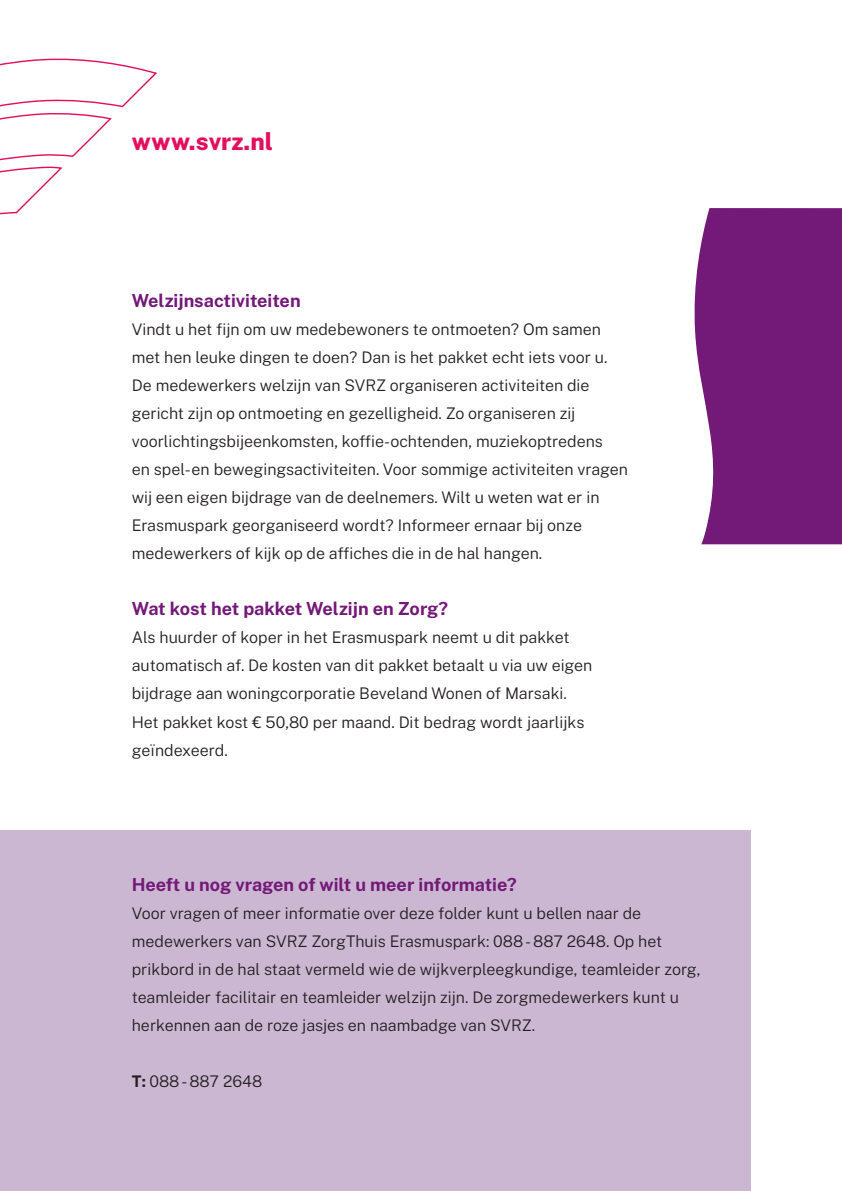
<style>
.page{position:relative;width:842px;height:1191px;background:#fff}
.page>*{position:absolute;margin:0;border:0;box-sizing:border-box;transform-origin:0 0}
.t1{font:800 24px "Public Sans";color:#e40e60}
.t2{font:700 18px "Public Sans";color:#731977}
.t3{font:300 16px/28px "Public Sans";color:#231f20}
.s1{font-weight:700}
</style>
<div class="page">
<svg style="left:694px;top:208px;width:148px;height:336px;fill:#731977"></svg>
<svg style="left:0;top:58px;width:157px;height:157px"></svg>
<div style="left:0;top:830px;width:750px;height:361px;background:#ccb7d3"></div>
<h1 class="t1" style="left:132px;top:125px;width:143px">www.svrz.nl</h1>
<p class="t2" style="left:132px;top:289px;width:170px">Welzijnsactiviteiten</p>
<p class="t3" style="left:132px;top:315px;width:498px">Vindt u het fijn om uw medebewoners te ontmoeten? Om samen met hen leuke dingen te doen? Dan is het pakket echt iets voor u.<br>De medewerkers welzijn van SVRZ organiseren activiteiten die gericht zijn op ontmoeting en gezelligheid. Zo organiseren zij voorlichtingsbijeenkomsten, koffie-ochtenden, muziekoptredens<br>en spel-en bewegingsactiviteiten. Voor sommige activiteiten vragen wij een eigen bijdrage van de deelnemers. Wilt u weten wat er in Erasmuspark georganiseerd wordt? Informeer ernaar bij onze medewerkers of kijk op de affiches die in de hal hangen.</p>
<p class="t2" style="left:132px;top:597px;width:318px">Wat kost het pakket Welzijn en Zorg?</p>
<p class="t3" style="left:132px;top:623px;width:462px">Als huurder of koper in het Erasmuspark neemt u dit pakket automatisch af. De kosten van dit pakket betaalt u via uw eigen bijdrage aan woningcorporatie Beveland Wonen of Marsaki.<br>Het pakket kost € 50,80 per maand. Dit bedrag wordt jaarlijks geïndexeerd.</p>
<p class="t2" style="left:132px;top:873px;width:386px">Heeft u nog vragen of wilt u meer informatie?</p>
<p class="t3" style="left:132px;top:899px;width:570px">Voor vragen of meer informatie over deze folder kunt u bellen naar de medewerkers van SVRZ ZorgThuis Erasmuspark: 088 - 887 2648. Op het prikbord in de hal staat vermeld wie de wijkverpleegkundige, teamleider zorg, teamleider facilitair en teamleider welzijn zijn. De zorgmedewerkers kunt u herkennen aan de roze jasjes en naambadge van SVRZ.</p>
<p class="t3" style="left:132px;top:1067px;width:132px"><span class="s1">T:</span> 088 - 887 2648</p>
</div>
